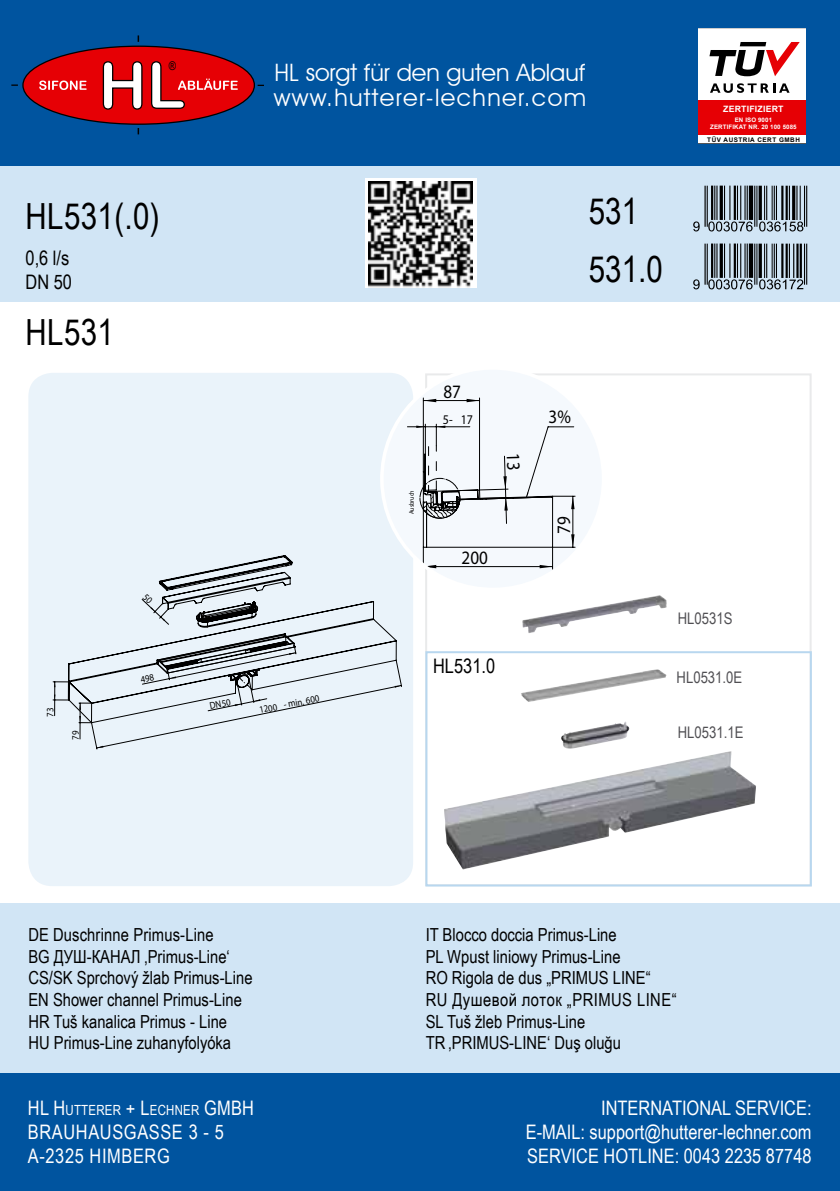
<style>
.page{position:relative;width:840px;height:1191px;background:#fff}
.page>*{position:absolute;margin:0;border:0;box-sizing:border-box;transform-origin:0 0}
.t1{font:91px "Code EAN Red";color:#000}
.t2{font:36px "Arial Narrow";letter-spacing:.01em;color:#000}
.t3{font:24px/25.8px "Avant Garde IT Cby BT";color:#fff}
.t4{font:20px/24px "Arial Narrow";color:#fff;text-align:justify}
.t5{font:20px/24px "Arial Narrow";letter-spacing:.03em;color:#fff}
.t6{font:20px/24px "Arial Narrow";color:#000}
.t7{font:19px "Myriad Pro";color:#000;scale:.9 1}
.t8{font:18px/21.6px "Arial Narrow";color:#000}
.t9{font:16px "Arial Narrow";color:#504f53}
.t10{font:14px "Arial Narrow";letter-spacing:.015em;color:#fff}
.t11{font:13.2px "Myriad Pro";color:#000;scale:.9 1}
.t12{font:12px "Arial Narrow";color:#000}
.t13{font:9.8px "Myriad Pro";color:#000;scale:.9 1}
.t14{font:700 8.8px "Arial";letter-spacing:.02em;color:#fff}
.t15{font:6.6px "Myriad Pro";color:#000;scale:.9 1}
.t16{font:700 6.4px "Arial";letter-spacing:.08em;color:#000}
.t17{font:700 6.2px/7.8px "Arial";letter-spacing:.02em;color:#fff;text-align:center}
.s1{font-size:20px}
</style>
<div class="page">
<div style="left:0;top:163px;width:839px;height:139px;background:#d1e5f5"></div>
<div style="left:0;top:903px;width:839px;height:170px;background:#d1e5f5"></div>
<div style="left:0;top:0;width:839px;height:166px;background:#00549f"></div>
<svg style="left:11px;top:35px;width:253px;height:99px"></svg>
<div style="left:0;top:1073px;width:839px;height:118px;background:#00549f"></div>
<div style="left:28px;top:373px;width:385px;height:513px;background:#eaf3fa;border-radius:24px"></div>
<img style="left:444px;top:751px;width:311px;height:118px">
<img style="left:561px;top:721px;width:68px;height:28px">
<img style="left:522px;top:595px;width:144px;height:38px">
<img style="left:521px;top:669px;width:143px;height:33px">
<svg style="left:380px;top:373px;width:226px;height:220px"></svg>
<div style="left:365px;top:178px;width:111px;height:109px;background:linear-gradient(to right,#fff,#fff)"></div>
<img style="left:369px;top:181px;width:103px;height:106px">
<div style="left:425px;top:651px;width:386px;height:235px;border:2px solid #b8d7ef"></div>
<svg style="left:698px;top:28px;width:107px;height:116px;background:#dd9193"></svg>
<svg style="left:53px;top:555px;width:348px;height:194px"></svg>
<svg style="left:407px;top:424px;width:168px;height:145px"></svg>
<p class="t12" style="left:168px;top:57px;width:9px">®</p>
<h3 class="t3" style="left:274px;top:59px;width:313px">HL sorgt für den guten Ablauf www.hutterer-lechner.com</h3>
<p class="t14" style="left:722px;top:103px;width:62px">ZERTIFIZIERT</p>
<p class="t16" style="left:706px;top:135px;width:94px">TÜV AUSTRIA CERT GMBH</p>
<p class="t17" style="left:709px;top:116px;width:88px">EN ISO 9001<br>ZERTIFIKAT NR. 20 100 5085</p>
<h2 class="t2" style="left:26px;top:190px;width:136px">HL531(.0)</h2>
<h2 class="t2" style="left:588px;top:185px;width:51px">531</h2>
<h1 class="t1" style="left:692px;top:147px;width:120px">9&lt;ALOASG=adgbfi&gt;</h1>
<p class="t6" style="left:26px;top:245px;width:48px">0,6 l/s<br>DN 50</p>
<h2 class="t2" style="left:588px;top:243px;width:75px">531.0</h2>
<h1 class="t1" style="left:692px;top:205px;width:120px">9&lt;ALOASG=adgbhc&gt;</h1>
<h2 class="t2" style="left:26px;top:306px;width:90px">HL531</h2>
<p class="t7" style="left:443px;top:380px;width:21px">87</p>
<p class="t11" style="left:442px;top:411px;width:35px">5- 17</p>
<p class="t7" style="left:548px;top:405px;width:26px">3%</p>
<p class="t15" style="left:407px;top:514px;width:28px;rotate:-90deg">Ausbruch</p>
<p class="t7" style="left:552px;top:534px;width:21px;rotate:-90deg">79</p>
<p class="t7" style="left:461px;top:546px;width:31px">200</p>
<p class="t9" style="left:677px;top:607px;width:56px">HL0531S</p>
<p class="t6" style="left:433px;top:653px;width:64px">HL531.0</p>
<p class="t9" style="left:676px;top:666px;width:67px">HL0531.0E</p>
<p class="t13" style="left:44px;top:716px;width:12px;rotate:-90deg">73</p>
<p class="t13" style="left:208px;top:700px;width:25px;rotate:-12deg">DN50</p>
<p class="t13" style="left:282px;top:699px;width:42px;rotate:-12deg">- min. 600</p>
<p class="t13" style="left:258px;top:704px;width:22px;rotate:-12deg">1200</p>
<p class="t13" style="left:69px;top:740px;width:12px;rotate:-90deg">79</p>
<p class="t9" style="left:677px;top:721px;width:67px">HL0531.1E</p>
<p class="t8" style="left:28px;top:923px;width:225px">DE Duschrinne Primus-Line<br>BG ДУШ-КАНАЛ ‚Primus-Line‘<br>CS/SK Sprchový žlab Primus-Line<br>EN Shower channel Primus-Line<br>HR Tuš kanalica Primus - Line<br>HU Primus-Line zuhanyfolyóka</p>
<p class="t10" style="left:28px;top:1099px;width:227px"><span class="s1">HL H</span>UTTERER <span class="s1">+ L</span>ECHNER <span class="s1">GMBH</span></p>
<p class="t5" style="left:28px;top:1118px;width:197px">BRAUHAUSGASSE 3 - 5<br>A-2325 HIMBERG</p>
<p class="t8" style="left:425px;top:923px;width:252px">IT Blocco doccia Primus-Line<br>PL Wpust liniowy Primus-Line<br>RO Rigola de dus „PRIMUS LINE“<br>RU Душевой лоток „PRIMUS LINE“<br>SL Tuš žleb Primus-Line<br>TR ‚PRIMUS-LINE‘ Duş oluğu</p>
<p class="t4" style="left:525px;top:1094px;width:287px;text-indent:75px">INTERNATIONAL SERVICE:<br>E-MAIL: support@hutterer-lechner.com SERVICE HOTLINE: 0043 2235 87748</p>
</div>
